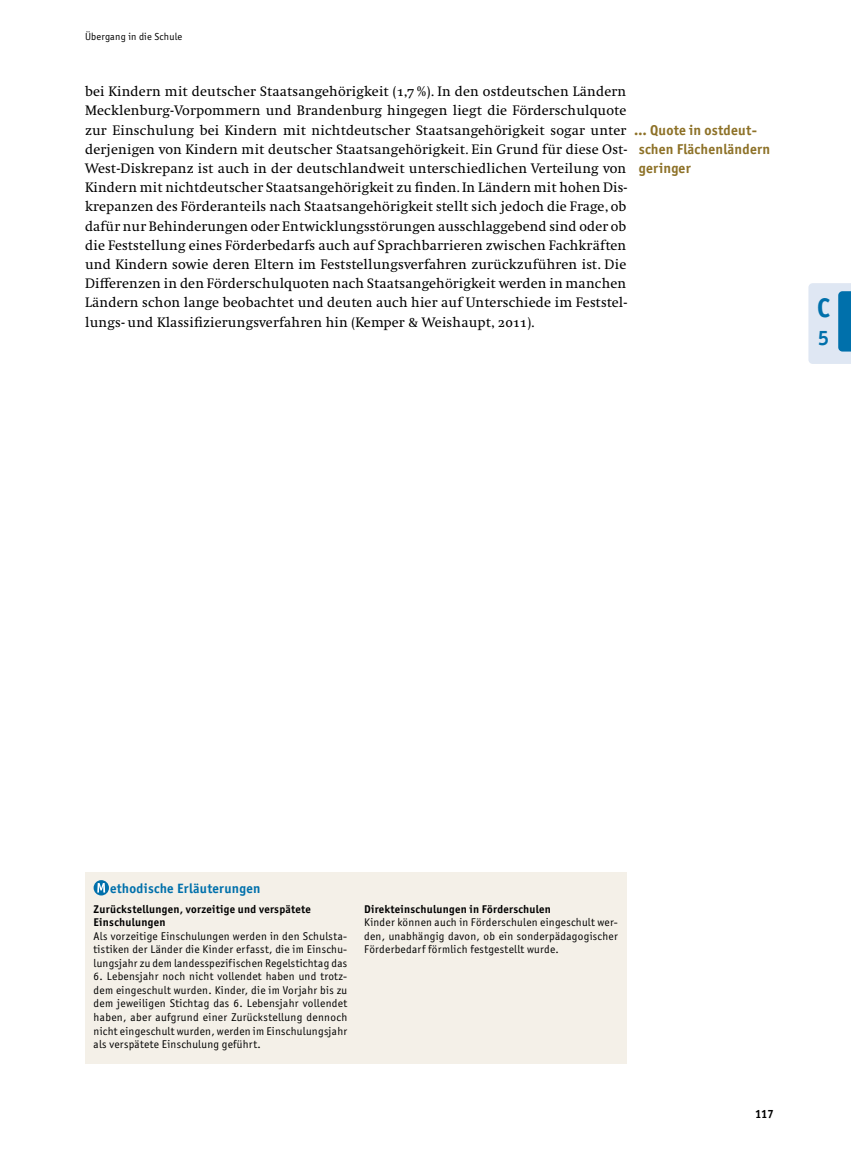
<style>
.page{position:relative;width:851px;height:1149px;background:#fff}
.page>*{position:absolute;margin:0;border:0;box-sizing:border-box;transform-origin:0 0}
.t1{font:700 27px "Officina Sans";color:#0070ab}
.t2{font:700 21px "Officina Sans";color:#0070ab}
.t3{font:14.25px/19.2px "Swift O";letter-spacing:.01em;color:#000;text-align:justify}
.t4{font:700 14.25px/19.2px "Officina Sans";letter-spacing:.015em;color:#8d7127}
.t5{font:700 13.5px "Officina Sans";letter-spacing:.02em;color:#0070ab}
.t6{font:700 12px "Officina Sans";color:#000}
.t7{font:11.25px/13.5px "Officina Sans";letter-spacing:.025em;color:#000;text-align:justify}
.t8{font:700 11.25px/13.5px "Officina Sans";letter-spacing:.025em;color:#000}
.t9{font:10.2px "Officina Sans";letter-spacing:.02em;color:#000}
</style>
<div class="page">
<svg style="left:808px;top:283px;width:42px;height:81px;background:#b1cee4"></svg>
<div style="left:85px;top:872px;width:541px;height:191px;background:#f4f0e8"></div>
<svg style="left:94px;top:879px;width:15px;height:16px"></svg>
<svg style="left:97px;top:882px;width:8px;height:10px"></svg>
<p class="t9" style="left:85px;top:30px;width:99px">Übergang in die Schule</p>
<p class="t3" style="left:85px;top:82px;width:543px">bei Kindern mit deutscher Staatsangehörigkeit (1,7 %). In den ostdeutschen Ländern Mecklenburg-Vorpommern und Brandenburg hingegen liegt die Förderschulquote zur Einschulung bei Kindern mit nichtdeutscher Staatsangehörigkeit sogar unter derjenigen von Kindern mit deutscher Staatsangehörigkeit. Ein Grund für diese Ost-West-Diskrepanz ist auch in der deutschlandweit unterschiedlichen Verteilung von Kindern mit nichtdeutscher Staatsangehörigkeit zu finden. In Ländern mit hohen Dis&shy;krepanzen des Förderanteils nach Staatsangehörigkeit stellt sich jedoch die Frage, ob dafür nur Behinderungen oder Entwicklungsstörungen ausschlaggebend sind oder ob die Feststellung eines Förderbedarfs auch auf Sprachbarrieren zwischen Fachkräften und Kindern sowie deren Eltern im Feststellungsverfahren zurückzuführen ist. Die Differenzen in den Förderschulquoten nach Staatsangehörigkeit werden in manchen Ländern schon lange beobachtet und deuten auch hier auf Unterschiede im Feststel&shy;lungs- und Klassifizierungsverfahren hin (Kemper &amp; Weishaupt, 2011).</p>
<p class="t4" style="left:638px;top:120px;width:133px;text-indent:-5px">… Quote in ostdeut&shy;schen Flächenländern geringer</p>
<h2 class="t1" style="left:817px;top:290px;width:14px">C</h2>
<h2 class="t2" style="left:817px;top:325px;width:13px">5</h2>
<p class="t5" style="left:110px;top:879px;width:152px">ethodische Erläuterungen</p>
<p class="t8" style="left:94px;top:901px;width:219px">Zurückstellungen, vorzeitige und verspätete<br>Einschulungen</p>
<p class="t7" style="left:94px;top:929px;width:255px">Als vorzeitige Einschulungen werden in den Schulsta&shy;tistiken der Länder die Kinder erfasst, die im Einschu&shy;lungsjahr zu dem landesspezifischen Regelstichtag das</p>
<p class="t7" style="left:94px;top:969px;width:255px">6. Lebensjahr noch nicht vollendet haben und trotz&shy;dem eingeschult wurden. Kinder, die im Vorjahr bis zu dem jeweiligen Stichtag das 6. Lebensjahr vollendet haben, aber aufgrund einer Zurückstellung dennoch nicht eingeschult wurden, werden im Einschulungsjahr als verspätete Einschulung geführt.</p>
<p class="t8" style="left:364px;top:901px;width:188px">Direkteinschulungen in Förderschulen</p>
<p class="t7" style="left:364px;top:915px;width:255px">Kinder können auch in Förderschulen eingeschult wer&shy;den, unabhängig davon, ob ein sonderpädagogischer Förderbedarf förmlich festgestellt wurde.</p>
<p class="t6" style="left:755px;top:1105px;width:20px">117</p>
</div>
